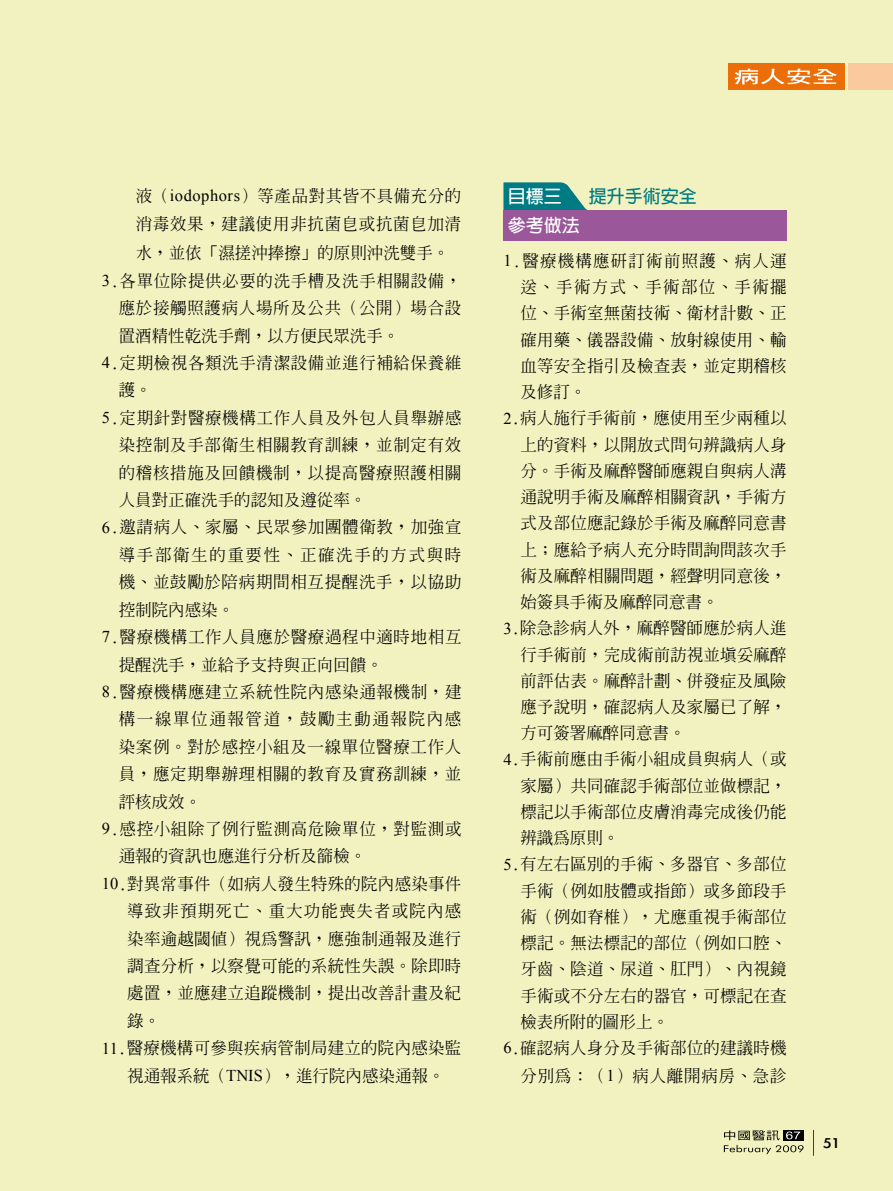
<style>
.page{position:relative;width:893px;height:1191px;background:#f2f2c0}
.page>*{position:absolute;margin:0;border:0;box-sizing:border-box;transform-origin:0 0}
.t1{font:700 18px "Lin Gothic";color:#fff}
.t2{font:700 18px "Lin Gothic";color:#007b84}
.t3{font:500 16.5px/29px "Inn Ming";letter-spacing:.015em;color:#000;text-align:justify}
.t4{font:500 16.5px "Inn Ming";letter-spacing:.04em;color:#000}
.t5{font:500 16.5px "Inn Ming";letter-spacing:.1em;color:#000}
.t6{font:500 16.5px "Inn Ming";letter-spacing:.07em;color:#000}
.t7{font:500 16.5px "Inn Ming";letter-spacing:.075em;color:#000}
.t8{font:500 16.5px "Inn Ming";letter-spacing:.08em;color:#000}
.t9{font:16.2px "Li Gothic Med";color:#000;scale:1.11 1}
.s1{font-family:"Times New Roman";font-weight:400}
</style>
<div class="page">
<svg style="left:503px;top:182px;width:84px;height:28px;background:#248d8d"></svg>
<div style="left:503px;top:210px;width:284px;height:30px;background:#9a579a"></div>
<svg style="left:813px;top:1130px;width:1px;height:25px"></svg>
<svg style="left:724px;top:1130px;width:80px;height:24px"></svg>
<div style="left:728px;top:64px;width:116px;height:26px;background:#eb6e08"></div>
<div style="left:848px;top:64px;width:45px;height:26px;background:#fac99e"></div>
<svg style="left:735px;top:69px;width:102px;height:15px"></svg>
<p class="t3" style="left:136px;top:181px;width:327px">液（<span class="s1">iodophors</span>）等產品對其皆不具備充分的消毒效果，建議使用非抗菌皂或抗菌皂加清水，並依「濕搓沖捧擦」的原則沖洗雙手。</p>
<p class="t4" style="left:102px;top:272px;width:361px"><span class="s1">3</span>.各單位除提供必要的洗手槽及洗手相關設備，</p>
<p class="t4" style="left:119px;top:300px;width:344px">應於接觸照護病人場所及公共（公開）場合設</p>
<p class="t3" style="left:119px;top:321px;width:282px">置酒精性乾洗手劑，以方便民眾洗手。</p>
<p class="t4" style="left:102px;top:354px;width:361px"><span class="s1">4</span>.定期檢視各類洗手清潔設備並進行補給保養維</p>
<p class="t3" style="left:119px;top:376px;width:34px">護。</p>
<p class="t4" style="left:102px;top:409px;width:361px"><span class="s1">5</span>.定期針對醫療機構工作人員及外包人員舉辦感</p>
<p class="t4" style="left:119px;top:437px;width:344px">染控制及手部衛生相關教育訓練，並制定有效</p>
<p class="t4" style="left:119px;top:464px;width:344px">的稽核措施及回饋機制，以提高醫療照護相關</p>
<p class="t3" style="left:119px;top:485px;width:249px">人員對正確洗手的認知及遵從率。</p>
<p class="t4" style="left:102px;top:519px;width:361px"><span class="s1">6</span>.邀請病人、家屬、民眾參加團體衛教，加強宣</p>
<p class="t5" style="left:119px;top:546px;width:344px">導手部衛生的重要性、正確洗手的方式與時</p>
<p class="t4" style="left:119px;top:574px;width:344px">機、並鼓勵於陪病期間相互提醒洗手，以協助</p>
<p class="t3" style="left:119px;top:595px;width:117px">控制院內感染。</p>
<p class="t4" style="left:102px;top:628px;width:361px"><span class="s1">7</span>.醫療機構工作人員應於醫療過程中適時地相互</p>
<p class="t3" style="left:119px;top:650px;width:265px">提醒洗手，並給予支持與正向回饋。</p>
<p class="t4" style="left:102px;top:683px;width:361px"><span class="s1">8</span>.醫療機構應建立系統性院內感染通報機制，建</p>
<p class="t5" style="left:119px;top:711px;width:344px">構一線單位通報管道，鼓勵主動通報院內感</p>
<p class="t4" style="left:119px;top:738px;width:344px">染案例。對於感控小組及一線單位醫療工作人</p>
<p class="t4" style="left:119px;top:765px;width:344px">員，應定期舉辦理相關的教育及實務訓練，並</p>
<p class="t3" style="left:119px;top:787px;width:84px">評核成效。</p>
<p class="t4" style="left:102px;top:820px;width:361px"><span class="s1">9</span>.感控小組除了例行監測高危險單位，對監測或</p>
<p class="t3" style="left:119px;top:841px;width:249px">通報的資訊也應進行分析及篩檢。</p>
<p class="t3" style="left:102px;top:869px;width:361px"><span class="s1">10</span>.對異常事件（如病人發生特殊的院內感染事件</p>
<p class="t6" style="left:127px;top:902px;width:335px">導致非預期死亡、重大功能喪失者或院內感</p>
<p class="t3" style="left:127px;top:924px;width:336px">染率逾越閾值）視為警訊，應強制通報及進行</p>
<p class="t3" style="left:127px;top:951px;width:336px">調查分析，以察覺可能的系統性失誤。除即時</p>
<p class="t3" style="left:127px;top:978px;width:336px">處置，並應建立追蹤機制，提出改善計畫及紀</p>
<p class="t3" style="left:127px;top:1006px;width:34px">錄。</p>
<p class="t3" style="left:102px;top:1033px;width:361px"><span class="s1">11</span>.醫療機構可參與疾病管制局建立的院內感染監</p>
<p class="t3" style="left:127px;top:1061px;width:319px">視通報系統（<span class="s1">TNIS</span>），進行院內感染通報。</p>
<p class="t1" style="left:508px;top:187px;width:55px">目標三</p>
<p class="t2" style="left:589px;top:187px;width:109px">提升手術安全</p>
<p class="t1" style="left:508px;top:216px;width:73px">參考做法</p>
<p class="t7" style="left:503px;top:252px;width:285px"><span class="s1">1</span>.醫療機構應研訂術前照護、病人運</p>
<p class="t8" style="left:520px;top:279px;width:268px">送、手術方式、手術部位、手術擺</p>
<p class="t3" style="left:520px;top:299px;width:268px">位、手術室無菌技術、衛材計數、正</p>
<p class="t3" style="left:520px;top:325px;width:268px">確用藥、儀器設備、放射線使用、輸</p>
<p class="t3" style="left:520px;top:351px;width:268px">血等安全指引及檢查表，並定期稽核</p>
<p class="t3" style="left:520px;top:377px;width:67px">及修訂。</p>
<p class="t3" style="left:503px;top:404px;width:285px"><span class="s1">2</span>.病人施行手術前，應使用至少兩種以</p>
<p class="t3" style="left:520px;top:430px;width:268px">上的資料，以開放式問句辨識病人身</p>
<p class="t3" style="left:520px;top:456px;width:268px">分。手術及麻醉醫師應親自與病人溝</p>
<p class="t3" style="left:520px;top:482px;width:268px">通說明手術及麻醉相關資訊，手術方</p>
<p class="t3" style="left:520px;top:508px;width:268px">式及部位應記錄於手術及麻醉同意書</p>
<p class="t3" style="left:520px;top:535px;width:268px">上；應給予病人充分時間詢問該次手</p>
<p class="t3" style="left:520px;top:561px;width:268px">術及麻醉相關問題，經聲明同意後，</p>
<p class="t3" style="left:520px;top:587px;width:199px">始簽具手術及麻醉同意書。</p>
<p class="t3" style="left:503px;top:613px;width:285px"><span class="s1">3</span>.除急診病人外，麻醉醫師應於病人進</p>
<p class="t3" style="left:520px;top:640px;width:268px">行手術前，完成術前訪視並填妥麻醉</p>
<p class="t3" style="left:520px;top:666px;width:268px">前評估表。麻醉計劃、併發症及風險</p>
<p class="t3" style="left:520px;top:692px;width:268px">應予說明，確認病人及家屬已了解，</p>
<p class="t3" style="left:520px;top:718px;width:166px">方可簽署麻醉同意書。</p>
<p class="t3" style="left:503px;top:744px;width:285px"><span class="s1">4</span>.手術前應由手術小組成員與病人（或</p>
<p class="t3" style="left:520px;top:771px;width:268px">家屬）共同確認手術部位並做標記，</p>
<p class="t3" style="left:520px;top:797px;width:268px">標記以手術部位皮膚消毒完成後仍能</p>
<p class="t3" style="left:520px;top:823px;width:100px">辨識為原則。</p>
<p class="t3" style="left:503px;top:849px;width:285px"><span class="s1">5</span>.有左右區別的手術、多器官、多部位</p>
<p class="t3" style="left:520px;top:876px;width:268px">手術（例如肢體或指節）或多節段手</p>
<p class="t3" style="left:520px;top:902px;width:268px">術（例如脊椎），尤應重視手術部位</p>
<p class="t3" style="left:520px;top:928px;width:268px">標記。無法標記的部位（例如口腔、</p>
<p class="t3" style="left:520px;top:954px;width:268px">牙齒、陰道、尿道、肛門）、內視鏡</p>
<p class="t3" style="left:520px;top:980px;width:268px">手術或不分左右的器官，可標記在查</p>
<p class="t3" style="left:520px;top:1007px;width:150px">檢表所附的圖形上。</p>
<p class="t3" style="left:503px;top:1033px;width:285px"><span class="s1">6</span>.確認病人身分及手術部位的建議時機</p>
<p class="t4" style="left:520px;top:1067px;width:268px">分別為：（<span class="s1">1</span>）病人離開病房、急診</p>
<p class="t9" style="left:823px;top:1134px;width:17px">51</p>
</div>
